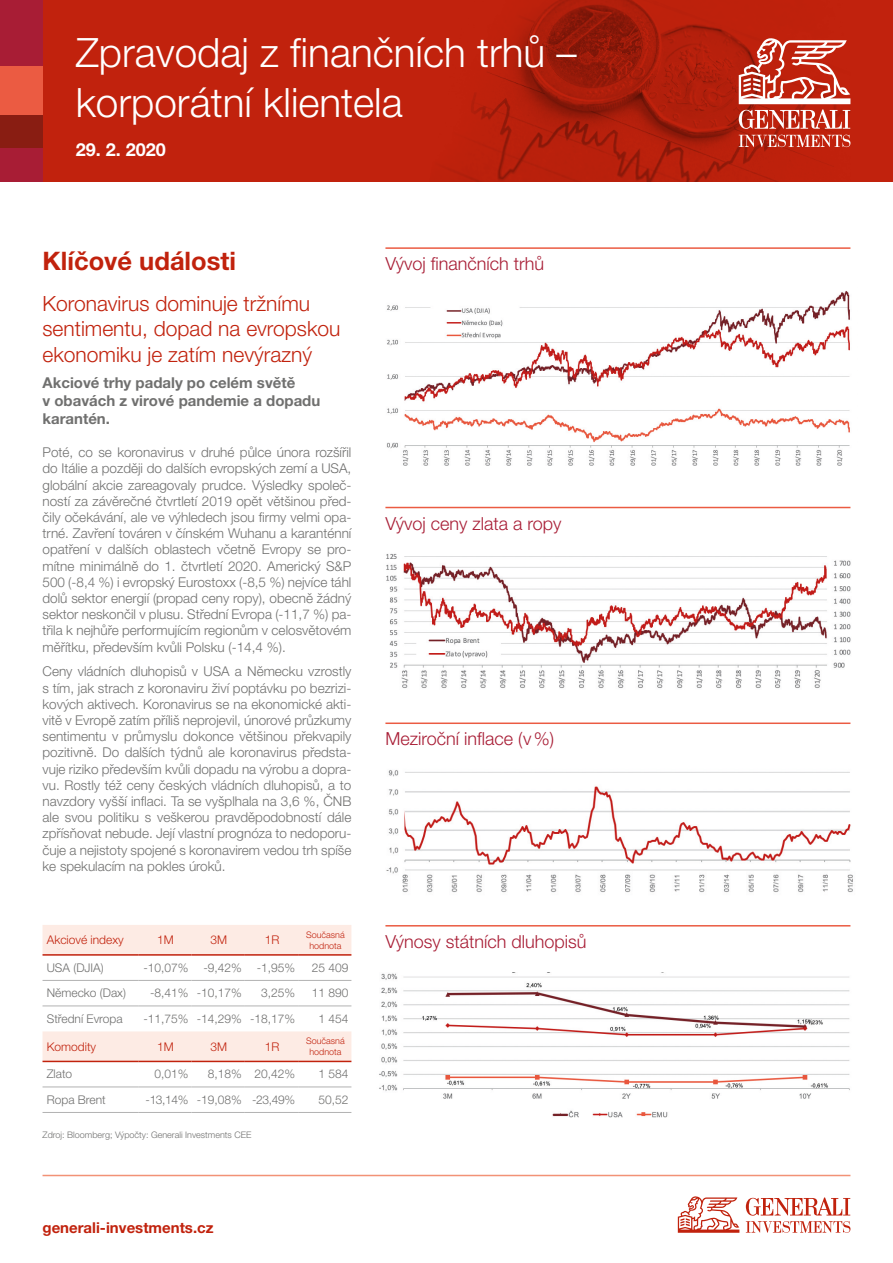
<style>
.page{position:relative;width:893px;height:1263px;background:#fff}
.page>*{position:absolute;margin:0;border:0;box-sizing:border-box;transform-origin:0 0}
.t1{font:300 40.5px/49.5px "Helvetica Neue LT Pro";color:#fff}
.hlavni_nadpis{font:700 25.5px "Helvetica Neue LT Pro";color:#c1220d}
.t2{font:300 21px/25.2px "Helvetica Neue LT Pro";color:#c1220d}
.nadpis_grafu{font:300 18px "Helvetica Neue LT Pro";color:#a81d35}
.t3{font:700 18px "Helvetica Neue LT Pro";color:#fff}
.t4{font:700 15px/18px "Helvetica Neue LT Pro";color:#70706f}
.t5{font:700 15px "Helvetica Neue LT Pro";color:#c1220d}
.zakladni_text{font:300 13.5px/16.2px "Helvetica Neue LT Pro";color:#70706f;text-align:justify}
.t6{font:300 12px "Helvetica Neue LT Pro";color:#70706f}
.t7{font:300 12px "Helvetica Neue LT Pro";color:#c1220d}
.zakladni_text-2{font:300 9px "Helvetica Neue LT Pro";color:#70706f}
.t8{font:300 9px/10.8px "Helvetica Neue LT Pro";color:#c1220d;text-align:center}
</style>
<div class="page">
<hr style="left:385px;top:247px;width:465px;height:2px;background:#eb5b42">
<hr style="left:385px;top:507px;width:465px;height:1px;background:#eb5b42">
<hr style="left:385px;top:722px;width:465px;height:2px;background:#eb5b42">
<hr style="left:385px;top:925px;width:465px;height:1px;background:#eb5b42">
<img style="left:386px;top:554px;width:465px;height:134px">
<img style="left:379px;top:972px;width:471px;height:146px">
<img style="left:386px;top:770px;width:467px;height:123px">
<img style="left:386px;top:290px;width:464px;height:176px">
<svg style="left:43px;top:925px;width:308px;height:136px"></svg>
<hr style="left:43px;top:954px;width:95px;height:2px;background:#c1220d">
<hr style="left:138px;top:954px;width:54px;height:2px;background:#c1220d">
<hr style="left:192px;top:954px;width:53px;height:2px;background:#c1220d">
<hr style="left:245px;top:954px;width:53px;height:2px;background:#c1220d">
<hr style="left:298px;top:954px;width:53px;height:2px;background:#c1220d">
<hr style="left:43px;top:1061px;width:95px;height:1px;background:#c1220d">
<hr style="left:138px;top:1061px;width:54px;height:1px;background:#c1220d">
<hr style="left:192px;top:1061px;width:53px;height:1px;background:#c1220d">
<hr style="left:245px;top:1061px;width:53px;height:1px;background:#c1220d">
<hr style="left:298px;top:1061px;width:53px;height:1px;background:#c1220d">
<hr style="left:43px;top:980px;width:95px;height:1px;background:#b2b2b2">
<hr style="left:138px;top:980px;width:54px;height:1px;background:#b2b2b2">
<hr style="left:192px;top:980px;width:53px;height:1px;background:#b2b2b2">
<hr style="left:245px;top:980px;width:53px;height:1px;background:#b2b2b2">
<hr style="left:298px;top:980px;width:53px;height:1px;background:#b2b2b2">
<hr style="left:43px;top:1006px;width:95px;height:1px;background:#b2b2b2">
<hr style="left:138px;top:1006px;width:54px;height:1px;background:#b2b2b2">
<hr style="left:192px;top:1006px;width:53px;height:1px;background:#b2b2b2">
<hr style="left:245px;top:1006px;width:53px;height:1px;background:#b2b2b2">
<hr style="left:298px;top:1006px;width:53px;height:1px;background:#b2b2b2">
<hr style="left:43px;top:1087px;width:95px;height:1px;background:#b2b2b2">
<hr style="left:138px;top:1087px;width:54px;height:1px;background:#b2b2b2">
<hr style="left:192px;top:1087px;width:53px;height:1px;background:#b2b2b2">
<hr style="left:245px;top:1087px;width:53px;height:1px;background:#b2b2b2">
<hr style="left:298px;top:1087px;width:53px;height:1px;background:#b2b2b2">
<hr style="left:43px;top:1112px;width:95px;height:1px;background:#b2b2b2">
<hr style="left:138px;top:1112px;width:54px;height:1px;background:#b2b2b2">
<hr style="left:192px;top:1112px;width:53px;height:1px;background:#b2b2b2">
<hr style="left:245px;top:1112px;width:53px;height:1px;background:#b2b2b2">
<hr style="left:298px;top:1112px;width:53px;height:1px;background:#b2b2b2">
<div style="left:0;top:0;width:893px;height:182px;background:#c1220d"></div>
<img style="left:446px;top:0;width:404px;height:182px">
<div style="left:0;top:0;width:43px;height:66px;background:#a81d35"></div>
<div style="left:0;top:66px;width:43px;height:50px;background:#eb5b42"></div>
<div style="left:0;top:116px;width:43px;height:32px;background:#891d12"></div>
<div style="left:0;top:148px;width:43px;height:34px;background:#a81d35"></div>
<svg style="left:739px;top:135px;width:111px;height:12px"></svg>
<svg style="left:739px;top:38px;width:111px;height:91px"></svg>
<svg style="left:678px;top:1196px;width:61px;height:37px"></svg>
<svg style="left:746px;top:1197px;width:104px;height:36px"></svg>
<hr style="left:43px;top:1175px;width:807px;height:1px;background:#f29276">
<p class="t1" style="left:76px;top:27px;width:503px">Zpravodaj z finančních trhů – korporátní klientela</p>
<p class="t3" style="left:76px;top:139px;width:92px">29. 2. 2020</p>
<p class="hlavni_nadpis" style="left:43px;top:245px;width:195px">Klíčové události</p>
<p class="nadpis_grafu" style="left:385px;top:253px;width:160px">Vývoj finančních trhů</p>
<p class="t2" style="left:43px;top:291px;width:299px">Koronavirus dominuje tržnímu sentimentu, dopad na evropskou ekonomiku je zatím nevýrazný</p>
<p class="t4" style="left:43px;top:373px;width:279px">Akciové trhy padaly po celém světě<br>v obavách z virové pandemie a dopadu karantén.</p>
<p class="zakladni_text" style="left:43px;top:444px;width:310px">Poté, co se koronavirus v druhé půlce února rozšířil do Itálie a později do dalších evropských zemí a USA, globální akcie zareagovaly prudce. Výsledky společ&shy;ností za závěrečné čtvrtletí 2019 opět většinou před&shy;čily očekávání, ale ve výhledech jsou firmy velmi opa&shy;trné. Zavření továren v čínském Wuhanu a karanténní opatření v dalších oblastech včetně Evropy se pro&shy;mítne minimálně do 1. čtvrtletí 2020. Americký S&amp;P 500 (-8,4 %) i evropský Eurostoxx (-8,5 %) nejvíce táhl dolů sektor energií (propad ceny ropy), obecně žádný sektor neskončil v plusu. Střední Evropa (-11,7 %) pa&shy;třila k nejhůře performujícím regionům v celosvětovém měřítku, především kvůli Polsku (-14,4 %).</p>
<p class="zakladni_text" style="left:43px;top:663px;width:310px">Ceny vládních dluhopisů v USA a Německu vzrostly s tím, jak strach z koronaviru živí poptávku po bezrizi&shy;kových aktivech. Koronavirus se na ekonomické akti&shy;vitě v Evropě zatím příliš neprojevil, únorové průzkumy sentimentu v průmyslu dokonce většinou překvapily pozitivně. Do dalších týdnů ale koronavirus předsta&shy;vuje riziko především kvůli dopadu na výrobu a dopra&shy;vu. Rostly též ceny českých vládních dluhopisů, a to navzdory vyšší inflaci. Ta se vyšplhala na 3,6 %, ČNB ale svou politiku s veškerou pravděpodobností dále zpřísňovat nebude. Její vlastní prognóza to nedoporu&shy;čuje a nejistoty spojené s koronavirem vedou trh spíše ke spekulacím na pokles úroků.</p>
<p class="t7" style="left:47px;top:932px;width:78px">Akciové indexy</p>
<p class="t7" style="left:157px;top:932px;width:18px">1M</p>
<p class="t7" style="left:210px;top:932px;width:18px">3M</p>
<p class="t7" style="left:265px;top:932px;width:16px">1R</p>
<p class="t8" style="left:306px;top:929px;width:40px">Současná hodnota</p>
<p class="t6" style="left:47px;top:960px;width:58px">USA (DJIA)</p>
<p class="t6" style="left:143px;top:960px;width:47px">-10,07%</p>
<p class="t6" style="left:203px;top:960px;width:40px">-9,42%</p>
<p class="t6" style="left:257px;top:960px;width:40px">-1,95%</p>
<p class="t6" style="left:312px;top:960px;width:38px">25 409</p>
<p class="t6" style="left:47px;top:986px;width:81px">Německo (Dax)</p>
<p class="t6" style="left:150px;top:986px;width:40px">-8,41%</p>
<p class="t6" style="left:197px;top:986px;width:47px">-10,17%</p>
<p class="t6" style="left:261px;top:986px;width:36px">3,25%</p>
<p class="t6" style="left:312px;top:986px;width:38px">11 890</p>
<p class="t6" style="left:47px;top:1011px;width:77px">Střední Evropa</p>
<p class="t6" style="left:143px;top:1011px;width:47px">-11,75%</p>
<p class="t6" style="left:197px;top:1011px;width:47px">-14,29%</p>
<p class="t6" style="left:250px;top:1011px;width:47px">-18,17%</p>
<p class="t6" style="left:318px;top:1011px;width:32px">1 454</p>
<p class="t7" style="left:47px;top:1039px;width:51px">Komodity</p>
<p class="t7" style="left:157px;top:1039px;width:18px">1M</p>
<p class="t7" style="left:210px;top:1039px;width:18px">3M</p>
<p class="t7" style="left:265px;top:1039px;width:16px">1R</p>
<p class="t8" style="left:306px;top:1035px;width:40px">Současná hodnota</p>
<p class="t6" style="left:47px;top:1067px;width:27px">Zlato</p>
<p class="t6" style="left:155px;top:1067px;width:36px">0,01%</p>
<p class="t6" style="left:208px;top:1067px;width:36px">8,18%</p>
<p class="t6" style="left:254px;top:1067px;width:42px">20,42%</p>
<p class="t6" style="left:318px;top:1067px;width:32px">1 584</p>
<p class="t6" style="left:47px;top:1092px;width:60px">Ropa Brent</p>
<p class="t6" style="left:146px;top:1092px;width:44px">-13,14%</p>
<p class="t6" style="left:197px;top:1092px;width:47px">-19,08%</p>
<p class="t6" style="left:252px;top:1092px;width:44px">-23,49%</p>
<p class="t6" style="left:318px;top:1092px;width:32px">50,52</p>
<p class="zakladni_text-2" style="left:43px;top:1129px;width:210px">Zdroj: Bloomberg; Výpočty: Generali Investments CEE</p>
<p class="t5" style="left:43px;top:1218px;width:173px">generali-investments.cz</p>
<p class="nadpis_grafu" style="left:385px;top:512px;width:178px">Vývoj ceny zlata a ropy</p>
<p class="nadpis_grafu" style="left:385px;top:728px;width:170px">Meziroční inflace (v%)</p>
<p class="nadpis_grafu" style="left:385px;top:930px;width:203px">Výnosy státních dluhopisů</p>
</div>
